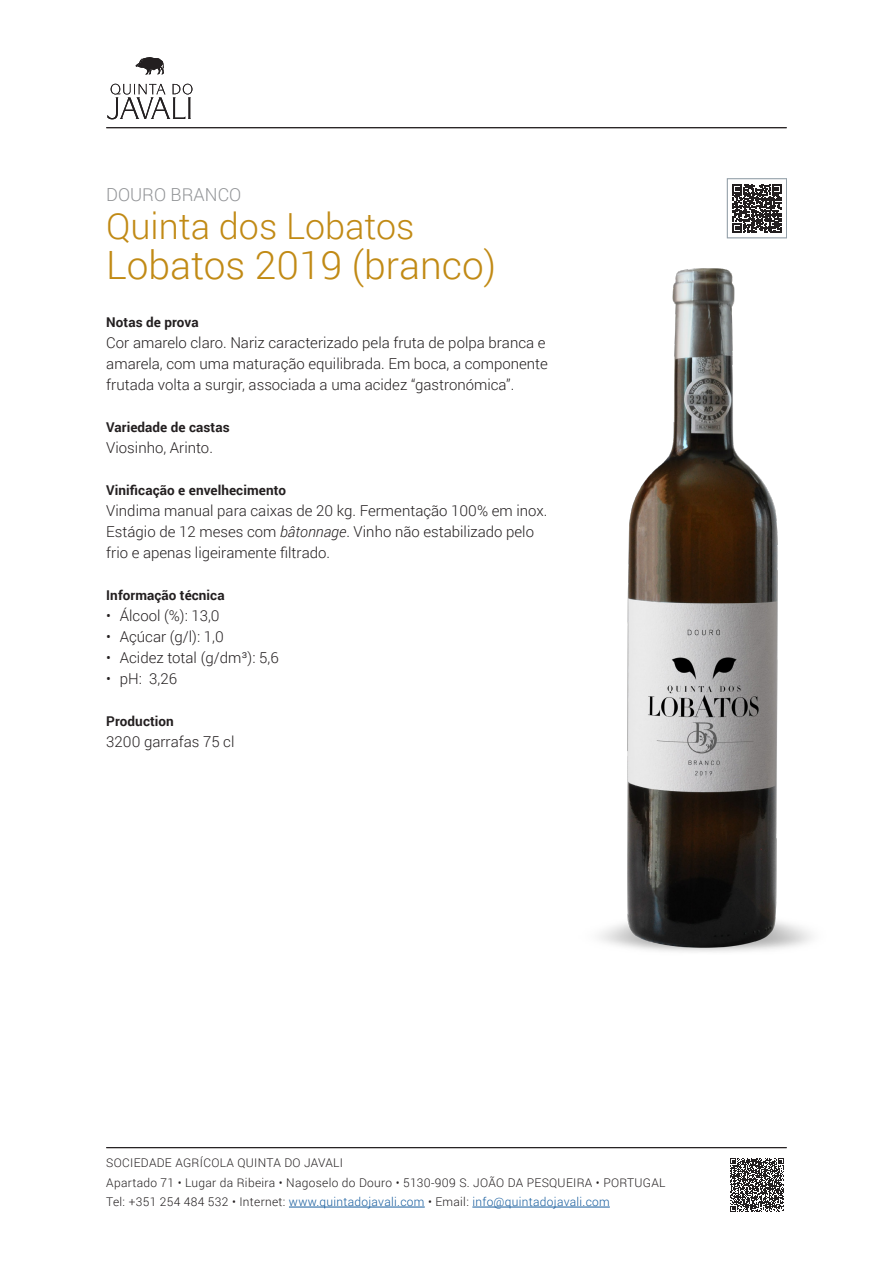
<style>
.page{position:relative;width:893px;height:1263px;background:#fff}
.page>*{position:absolute;margin:0;border:0;box-sizing:border-box;transform-origin:0 0}
.Nome_TOC{font:300 39px "Roboto";color:#c18a15}
.Marca_TOC{font:300 36px "Roboto";color:#c18a15}
.Categoria{font:300 18px "Roboto";color:#939598}
.texto{font:300 15px/21px "Roboto";color:#231f20}
.t2{font:700 13.5px "Roboto";letter-spacing:.005em;color:#231f20}
.t1{font:300 12px/19.5px "Roboto";letter-spacing:.025em;color:#231f20}
.s1{font-style:italic}
.s2{color:#175d9e}
</style>
<div class="page">
<svg style="left:730px;top:1158px;width:54px;height:53px"></svg>
<svg style="left:733px;top:184px;width:48px;height:49px"></svg>
<div style="left:727px;top:178px;width:60px;height:60px;border:1px solid #94a0a9"></div>
<img style="left:599px;top:268px;width:213px;height:684px">
<hr style="left:289px;top:1207px;width:136px;height:1px;background:#175d9e">
<hr style="left:472px;top:1207px;width:138px;height:1px;background:#175d9e">
<svg style="left:107px;top:84px;width:85px;height:35px"></svg>
<svg style="left:135px;top:57px;width:29px;height:17px"></svg>
<hr style="left:106px;top:127px;width:681px;height:1px;background:#231f20">
<hr style="left:106px;top:1147px;width:681px;height:1px;background:#231f20">
<p class="Categoria" style="left:106px;top:182px;width:137px">DOURO BRANCO</p>
<p class="Marca_TOC" style="left:106px;top:201px;width:310px">Quinta dos Lobatos</p>
<p class="Nome_TOC" style="left:106px;top:238px;width:391px">Lobatos 2019 (branco)</p>
<p class="t2" style="left:106px;top:313px;width:94px">Notas de prova</p>
<p class="texto" style="left:106px;top:332px;width:443px">Cor amarelo claro. Nariz caracterizado pela fruta de polpa branca e amarela, com uma maturação equilibrada. Em boca, a componente frutada volta a surgir, associada a uma acidez “gastronómica”.</p>
<p class="t2" style="left:106px;top:418px;width:125px">Variedade de castas</p>
<p class="texto" style="left:106px;top:437px;width:108px">Viosinho, Arinto.</p>
<p class="t2" style="left:106px;top:481px;width:181px">Vinificação e envelhecimento</p>
<p class="texto" style="left:106px;top:500px;width:442px">Vindima manual para caixas de 20 kg. Fermentação 100% em inox.<br>Estágio de 12 meses com <span class="s1">bâtonnage</span>. Vinho não estabilizado pelo frio e apenas ligeiramente filtrado.</p>
<p class="t2" style="left:106px;top:586px;width:120px">Informação técnica</p>
<p class="texto" style="left:106px;top:605px;width:115px">• Álcool (%): 13,0</p>
<p class="texto" style="left:106px;top:626px;width:119px">• Açúcar (g/l): 1,0</p>
<p class="texto" style="left:106px;top:647px;width:174px">• Acidez total (g/dm³): 5,6</p>
<p class="texto" style="left:106px;top:668px;width:72px">• pH: 3,26</p>
<p class="t2" style="left:106px;top:712px;width:69px">Production</p>
<p class="texto" style="left:106px;top:731px;width:130px">3200 garrafas 75 cl</p>
<p class="t1" style="left:106px;top:1153px;width:561px">SOCIEDADE AGRÍCOLA QUINTA DO JAVALI<br>Apartado 71 • Lugar da Ribeira • Nagoselo do Douro • 5130-909 S. JOÃO DA PESQUEIRA • PORTUGAL<br>Tel: +351 254 484 532 • Internet: <span class="s2">www.quintadojavali.com</span> • Email: <span class="s2">info@quintadojavali.com</span></p>
</div>
